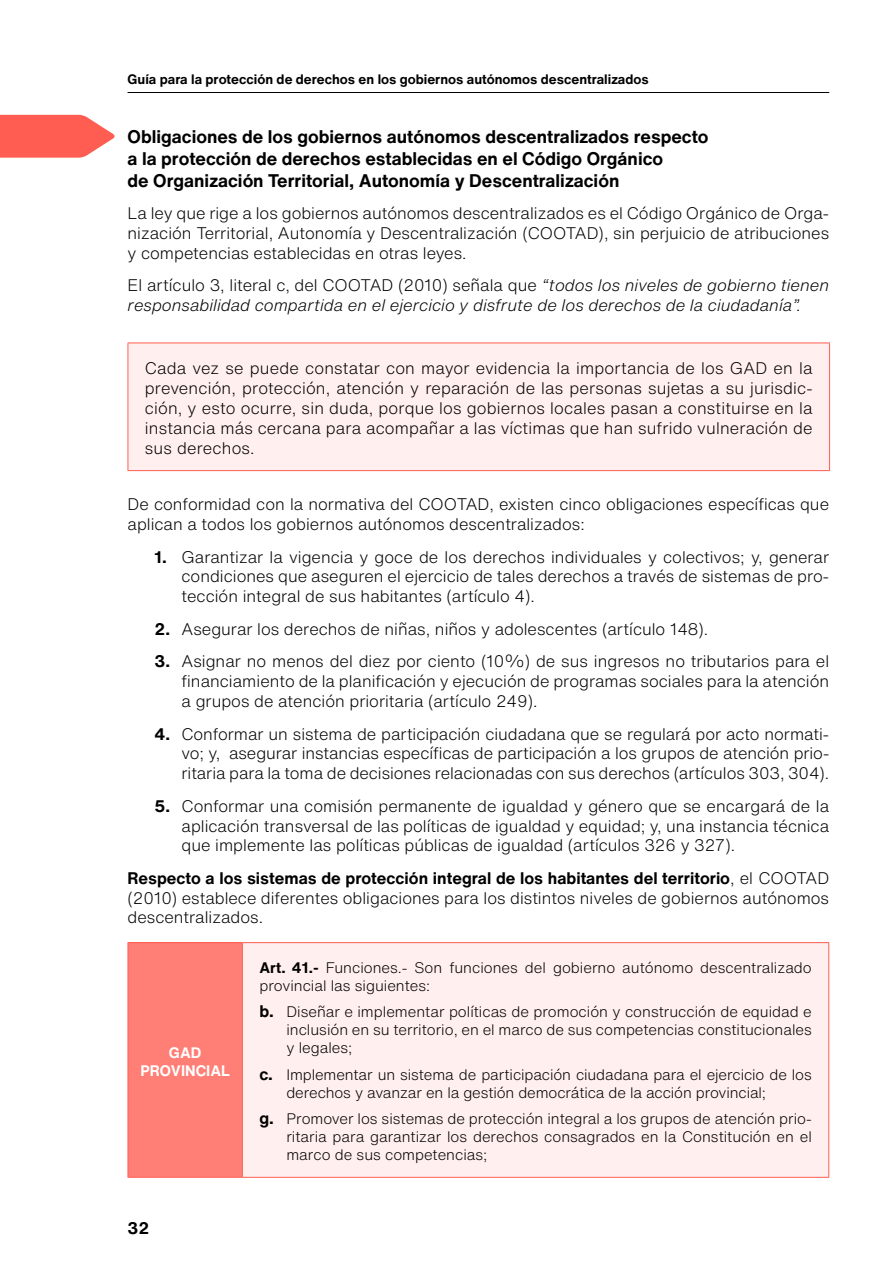
<style>
.page{position:relative;width:893px;height:1263px;background:#fff}
.page>*{position:absolute;margin:0;border:0;box-sizing:border-box;transform-origin:0 0}
.t1{font:700 18px/21.6px "Helvetica Now Text";color:#000}
.t2{font:300 16.5px/19.8px "Helvetica Now Text";color:#000;text-align:justify}
.t3{font:italic 300 16.5px/19.8px "Helvetica Now Text";color:#000}
.t4{font:700 16.5px "Helvetica Now Text";color:#000}
.t5{font:300 15px/18px "Helvetica Now Text";color:#000}
.t6{font:700 15px/18px "Helvetica Now Text";color:#fff;text-align:center}
.t7{font:700 13.5px "Helvetica Now Text";color:#000}
.s1{font-style:normal}
.s2{font-weight:700}
.s3{font-weight:700;font-size:16.5px}
</style>
<div class="page">
<hr style="left:128px;top:92px;width:701px;height:1px;background:#000">
<div style="left:128px;top:343px;width:702px;height:128px;background:#ffefee"></div>
<hr style="left:128px;top:343px;width:702px;height:1px;background:#ff5d51">
<hr style="left:128px;top:343px;width:1px;height:127px;background:#ff5d51">
<hr style="left:829px;top:343px;width:1px;height:127px;background:#ff5d51">
<hr style="left:128px;top:470px;width:702px;height:1px;background:#ff5d51">
<div style="left:128px;top:943px;width:114px;height:234px;background:#ff7e75"></div>
<div style="left:242px;top:943px;width:587px;height:234px;background:#ffefee"></div>
<hr style="left:242px;top:942px;width:587px;height:1px;background:#ff5d51">
<hr style="left:828px;top:943px;width:1px;height:234px;background:#ff5d51">
<hr style="left:242px;top:1177px;width:587px;height:1px;background:#ff5d51">
<hr style="left:128px;top:942px;width:114px;height:1px;background:#ff5d51">
<hr style="left:128px;top:943px;width:1px;height:234px;background:#ff5d51">
<hr style="left:242px;top:943px;width:1px;height:234px;background:#ff5d51">
<hr style="left:128px;top:1177px;width:114px;height:1px;background:#ff5d51">
<svg style="left:0;top:115px;width:115px;height:43px;background:#ff7369"></svg>
<p class="t7" style="left:128px;top:69px;width:523px">Guía para la protección de derechos en los gobiernos autónomos descentralizados</p>
<p class="t1" style="left:128px;top:126px;width:582px">Obligaciones de los gobiernos autónomos descentralizados respecto a la protección de derechos establecidas en el Código Orgánico<br>de Organización Territorial, Autonomía y Descentralización</p>
<p class="t2" style="left:128px;top:203px;width:703px">La ley que rige a los gobiernos autónomos descentralizados es el Código Orgánico de Orga&shy;nización Territorial, Autonomía y Descentralización (COOTAD), sin perjuicio de atribuciones y competencias establecidas en otras leyes.</p>
<p class="t3" style="left:128px;top:275px;width:703px"><span class="s1">El artículo 3, literal c, del COOTAD (2010) señala que</span> “todos los niveles de gobierno tienen responsabilidad compartida en el ejercicio y disfrute de los derechos de la ciudadanía”.</p>
<p class="t2" style="left:145px;top:358px;width:669px">Cada vez se puede constatar con mayor evidencia la importancia de los GAD en la prevención, protección, atención y reparación de las personas sujetas a su jurisdic&shy;ción, y esto ocurre, sin duda, porque los gobiernos locales pasan a constituirse en la instancia más cercana para acompañar a las víctimas que han sufrido vulneración de sus derechos.</p>
<p class="t2" style="left:128px;top:494px;width:703px">De conformidad con la normativa del COOTAD, existen cinco obligaciones específicas que aplican a todos los gobiernos autónomos descentralizados:</p>
<p class="t2" style="left:182px;top:546px;width:649px;text-indent:-27px"><span class="s2">1.</span> Garantizar la vigencia y goce de los derechos individuales y colectivos; y, generar condiciones que aseguren el ejercicio de tales derechos a través de sistemas de pro&shy;tección integral de sus habitantes (artículo 4).</p>
<p class="t2" style="left:155px;top:618px;width:555px"><span class="s2">2.</span> Asegurar los derechos de niñas, niños y adolescentes (artículo 148).</p>
<p class="t2" style="left:182px;top:651px;width:649px;text-indent:-27px"><span class="s2">3.</span> Asignar no menos del diez por ciento (10%) de sus ingresos no tributarios para el financiamiento de la planificación y ejecución de programas sociales para la atención a grupos de atención prioritaria (artículo 249).</p>
<p class="t2" style="left:182px;top:723px;width:649px;text-indent:-27px"><span class="s2">4.</span> Conformar un sistema de participación ciudadana que se regulará por acto normati&shy;vo; y, asegurar instancias específicas de participación a los grupos de atención prio&shy;ritaria para la toma de decisiones relacionadas con sus derechos (artículos 303, 304).</p>
<p class="t2" style="left:182px;top:795px;width:649px;text-indent:-27px"><span class="s2">5.</span> Conformar una comisión permanente de igualdad y género que se encargará de la aplicación transversal de las políticas de igualdad y equidad; y, una instancia técnica que implemente las políticas públicas de igualdad (artículos 326 y 327).</p>
<p class="t2" style="left:128px;top:867px;width:703px"><span class="s2">Respecto a los sistemas de protección integral de los habitantes del territorio</span>, el COOTAD (2010) establece diferentes obligaciones para los distintos niveles de gobiernos autónomos descentralizados.</p>
<p class="t6" style="left:141px;top:1043px;width:91px">GAD<br>PROVINCIAL</p>
<p class="t4" style="left:128px;top:1216px;width:23px">32</p>
<p class="t5" style="left:259px;top:958px;width:554px"><span class="s2">Art. 41.-</span> Funciones.- Son funciones del gobierno autónomo descentralizado provincial las siguientes:</p>
<p class="t5" style="left:286px;top:1002px;width:527px;text-align:justify;text-indent:-27px"><span class="s3">b.</span> Diseñar e implementar políticas de promoción y construcción de equidad e inclusión en su territorio, en el marco de sus competencias constitucionales y legales;</p>
<p class="t5" style="left:286px;top:1065px;width:527px;text-indent:-27px"><span class="s3">c.</span> Implementar un sistema de participación ciudadana para el ejercicio de los derechos y avanzar en la gestión democrática de la acción provincial;</p>
<p class="t5" style="left:286px;top:1109px;width:527px;text-align:justify;text-indent:-27px"><span class="s3">g.</span> Promover los sistemas de protección integral a los grupos de atención prio&shy;ritaria para garantizar los derechos consagrados en la Constitución en el marco de sus competencias;</p>
</div>
